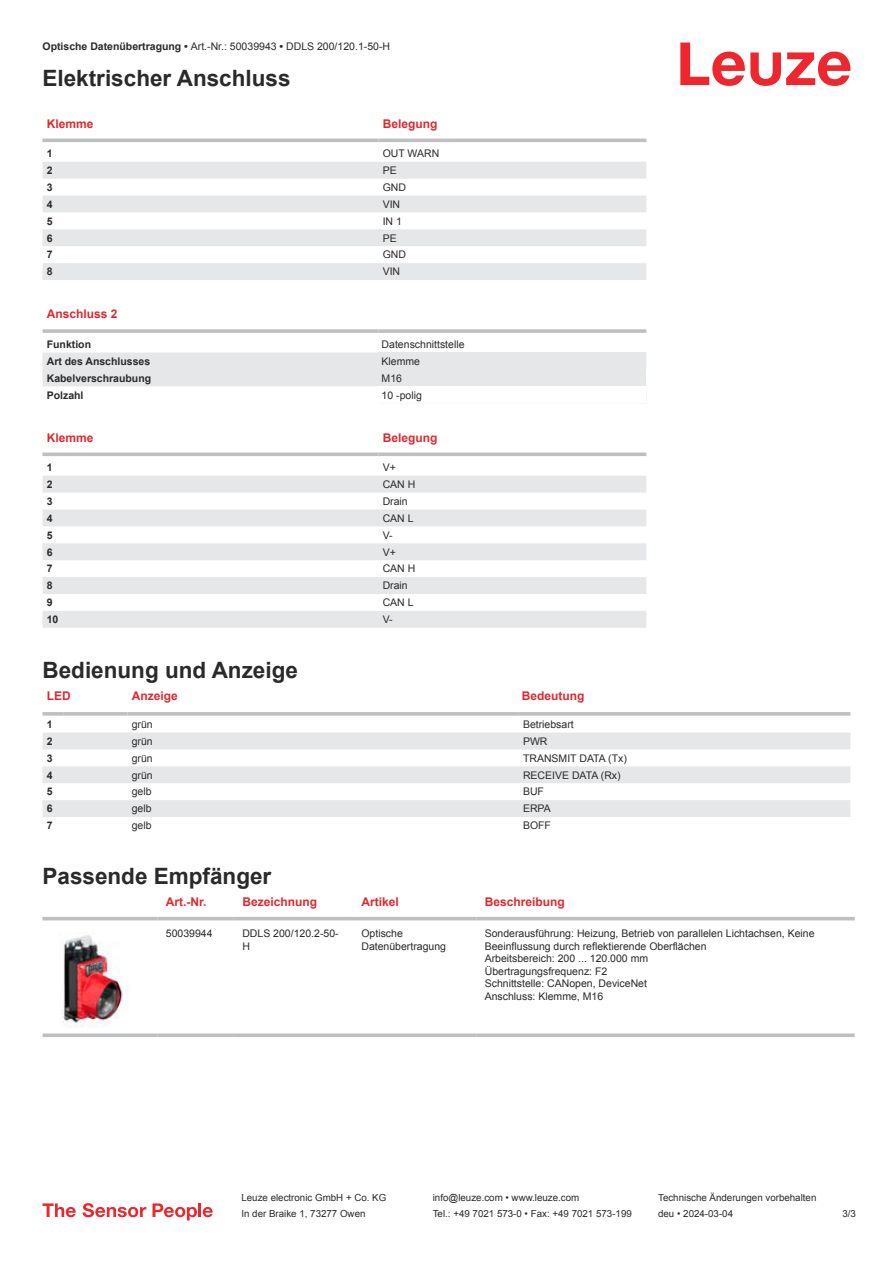
<style>
.page{position:relative;width:893px;height:1263px;background:#fff}
.page>*{position:absolute;margin:0;border:0;box-sizing:border-box;transform-origin:0 0}
.t1{font:700 22.5px "Arial";color:#2b292a}
.t2{font:700 12px "Arial";color:#db2a30}
.t3{font:10.5px/12.6px "Arial";color:#2b292a}
.t4{font:700 10.5px "Arial";color:#2b292a}
.t5{font:9.75px "Arial";color:#2b292a}
.s1{font-weight:700}
</style>
<div class="page">
<svg style="left:680px;top:43px;width:170px;height:43px"></svg>
<svg style="left:43px;top:138px;width:603px;height:1px"></svg>
<svg style="left:43px;top:162px;width:603px;height:118px;fill:#e6e7e9"></svg>
<hr style="left:43px;top:139px;width:335px;height:3px;background:#bdbfc1">
<hr style="left:378px;top:139px;width:268px;height:3px;background:#bdbfc1">
<div style="left:43px;top:352px;width:335px;height:34px;background:#e6e7e9"></div>
<svg style="left:43px;top:329px;width:335px;height:4px"></svg>
<svg style="left:378px;top:329px;width:268px;height:4px"></svg>
<div style="left:378px;top:352px;width:268px;height:17px;background:#e6e7e9"></div>
<div style="left:378px;top:369px;width:268px;height:17px;background:#e6e7e9"></div>
<svg style="left:43px;top:476px;width:603px;height:152px;fill:#e6e7e9"></svg>
<svg style="left:43px;top:452px;width:335px;height:4px"></svg>
<svg style="left:378px;top:452px;width:268px;height:4px"></svg>
<svg style="left:43px;top:732px;width:807px;height:85px;fill:#e6e7e9"></svg>
<svg style="left:43px;top:712px;width:21px;height:4px"></svg>
<svg style="left:64px;top:712px;width:64px;height:4px"></svg>
<svg style="left:128px;top:712px;width:391px;height:4px;background:#c3c5c7"></svg>
<svg style="left:519px;top:712px;width:331px;height:4px"></svg>
<svg style="left:43px;top:920px;width:812px;height:1px"></svg>
<hr style="left:43px;top:917px;width:114px;height:3px;background:#bdbfc1">
<hr style="left:157px;top:917px;width:77px;height:3px;background:#bdbfc1">
<hr style="left:234px;top:917px;width:119px;height:3px;background:#bdbfc1">
<hr style="left:353px;top:917px;width:123px;height:3px;background:#bdbfc1">
<hr style="left:476px;top:917px;width:379px;height:3px;background:#bdbfc1">
<svg style="left:43px;top:1033px;width:114px;height:4px"></svg>
<svg style="left:157px;top:1033px;width:77px;height:4px"></svg>
<svg style="left:234px;top:1033px;width:119px;height:4px"></svg>
<svg style="left:353px;top:1033px;width:123px;height:4px"></svg>
<svg style="left:476px;top:1033px;width:379px;height:4px;background:#c5c6c8"></svg>
<img style="left:62px;top:935px;width:66px;height:93px">
<svg style="left:43px;top:1203px;width:33px;height:14px"></svg>
<svg style="left:83px;top:1203px;width:63px;height:14px"></svg>
<svg style="left:153px;top:1203px;width:44px;height:17px"></svg>
<hr style="left:198px;top:1203px;width:3px;height:14px;background:#ed272d">
<svg style="left:203px;top:1207px;width:10px;height:10px"></svg>
<p class="t3" style="left:43px;top:41px;width:349px"><span class="s1">Optische Datenübertragung •</span> Art.-Nr.: 50039943 <span class="s1">•</span> DDLS 200/120.1-50-H</p>
<h1 class="t1" style="left:43px;top:70px;width:250px">Elektrischer Anschluss</h1>
<p class="t2" style="left:47px;top:119px;width:48px">Klemme</p>
<p class="t2" style="left:383px;top:119px;width:56px">Belegung</p>
<p class="t4" style="left:47px;top:149px;width:7px">1</p>
<p class="t3" style="left:383px;top:148px;width:58px">OUT WARN</p>
<p class="t4" style="left:47px;top:166px;width:7px">2</p>
<p class="t3" style="left:383px;top:165px;width:16px">PE</p>
<p class="t4" style="left:47px;top:183px;width:7px">3</p>
<p class="t3" style="left:383px;top:182px;width:25px">GND</p>
<p class="t4" style="left:47px;top:200px;width:7px">4</p>
<p class="t3" style="left:383px;top:199px;width:19px">VIN</p>
<p class="t4" style="left:47px;top:217px;width:7px">5</p>
<p class="t3" style="left:383px;top:216px;width:21px">IN 1</p>
<p class="t4" style="left:47px;top:234px;width:7px">6</p>
<p class="t3" style="left:383px;top:232px;width:16px">PE</p>
<p class="t4" style="left:47px;top:251px;width:7px">7</p>
<p class="t3" style="left:383px;top:249px;width:25px">GND</p>
<p class="t4" style="left:47px;top:268px;width:7px">8</p>
<p class="t3" style="left:383px;top:266px;width:19px">VIN</p>
<p class="t2" style="left:47px;top:310px;width:72px">Anschluss 2</p>
<p class="t4" style="left:47px;top:340px;width:46px">Funktion</p>
<p class="t3" style="left:382px;top:339px;width:84px">Datenschnittstelle</p>
<p class="t4" style="left:47px;top:357px;width:105px">Art des Anschlusses</p>
<p class="t3" style="left:382px;top:356px;width:40px">Klemme</p>
<p class="t4" style="left:47px;top:374px;width:106px">Kabelverschraubung</p>
<p class="t3" style="left:382px;top:373px;width:22px">M16</p>
<p class="t4" style="left:47px;top:391px;width:38px">Polzahl</p>
<p class="t3" style="left:382px;top:389px;width:42px">10 -polig</p>
<p class="t2" style="left:47px;top:433px;width:48px">Klemme</p>
<p class="t2" style="left:383px;top:433px;width:56px">Belegung</p>
<p class="t4" style="left:47px;top:463px;width:7px">1</p>
<p class="t3" style="left:383px;top:462px;width:15px">V+</p>
<p class="t4" style="left:47px;top:480px;width:7px">2</p>
<p class="t3" style="left:383px;top:479px;width:34px">CAN H</p>
<p class="t4" style="left:47px;top:497px;width:7px">3</p>
<p class="t3" style="left:383px;top:496px;width:27px">Drain</p>
<p class="t4" style="left:47px;top:514px;width:7px">4</p>
<p class="t3" style="left:383px;top:513px;width:32px">CAN L</p>
<p class="t4" style="left:47px;top:531px;width:7px">5</p>
<p class="t3" style="left:383px;top:530px;width:11px">V-</p>
<p class="t4" style="left:47px;top:548px;width:7px">6</p>
<p class="t3" style="left:383px;top:546px;width:15px">V+</p>
<p class="t4" style="left:47px;top:565px;width:7px">7</p>
<p class="t3" style="left:383px;top:563px;width:34px">CAN H</p>
<p class="t4" style="left:47px;top:582px;width:7px">8</p>
<p class="t3" style="left:383px;top:580px;width:27px">Drain</p>
<p class="t4" style="left:47px;top:598px;width:7px">9</p>
<p class="t3" style="left:383px;top:597px;width:32px">CAN L</p>
<p class="t4" style="left:47px;top:615px;width:13px">10</p>
<p class="t3" style="left:383px;top:614px;width:11px">V-</p>
<h1 class="t1" style="left:43px;top:662px;width:257px">Bedienung und Anzeige</h1>
<p class="t2" style="left:47px;top:691px;width:25px">LED</p>
<p class="t2" style="left:132px;top:691px;width:48px">Anzeige</p>
<p class="t2" style="left:522px;top:691px;width:64px">Bedeutung</p>
<p class="t4" style="left:47px;top:720px;width:7px">1</p>
<p class="t3" style="left:132px;top:719px;width:23px">grün</p>
<p class="t3" style="left:523px;top:719px;width:52px">Betriebsart</p>
<p class="t4" style="left:47px;top:737px;width:7px">2</p>
<p class="t3" style="left:132px;top:736px;width:23px">grün</p>
<p class="t3" style="left:523px;top:736px;width:26px">PWR</p>
<p class="t4" style="left:47px;top:754px;width:7px">3</p>
<p class="t3" style="left:132px;top:753px;width:23px">grün</p>
<p class="t3" style="left:523px;top:753px;width:105px">TRANSMIT DATA (Tx)</p>
<p class="t4" style="left:47px;top:771px;width:7px">4</p>
<p class="t3" style="left:132px;top:769px;width:23px">grün</p>
<p class="t3" style="left:523px;top:769px;width:99px">RECEIVE DATA (Rx)</p>
<p class="t4" style="left:47px;top:788px;width:7px">5</p>
<p class="t3" style="left:132px;top:786px;width:21px">gelb</p>
<p class="t3" style="left:523px;top:786px;width:22px">BUF</p>
<p class="t4" style="left:47px;top:805px;width:7px">6</p>
<p class="t3" style="left:132px;top:803px;width:21px">gelb</p>
<p class="t3" style="left:523px;top:803px;width:29px">ERPA</p>
<p class="t4" style="left:47px;top:821px;width:7px">7</p>
<p class="t3" style="left:132px;top:820px;width:21px">gelb</p>
<p class="t3" style="left:523px;top:820px;width:30px">BOFF</p>
<h1 class="t1" style="left:43px;top:868px;width:230px">Passende Empfänger</h1>
<p class="t2" style="left:166px;top:897px;width:42px">Art.-Nr.</p>
<p class="t2" style="left:242px;top:897px;width:76px">Bezeichnung</p>
<p class="t2" style="left:361px;top:897px;width:39px">Artikel</p>
<p class="t2" style="left:485px;top:897px;width:82px">Beschreibung</p>
<p class="t3" style="left:166px;top:928px;width:48px">50039944</p>
<p class="t3" style="left:242px;top:928px;width:98px">DDLS 200/120.2-50-<br>H</p>
<p class="t3" style="left:361px;top:928px;width:86px">Optische<br>Datenübertragung</p>
<p class="t3" style="left:485px;top:928px;width:331px">Sonderausführung: Heizung, Betrieb von parallelen Lichtachsen, Keine Beeinflussung durch reflektierende Oberflächen<br>Arbeitsbereich: 200 ... 120.000 mm<br>Übertragungsfrequenz: F2<br>Schnittstelle: CANopen, DeviceNet<br>Anschluss: Klemme, M16</p>
<p class="t5" style="left:241px;top:1194px;width:146px">Leuze electronic GmbH + Co. KG</p>
<p class="t5" style="left:433px;top:1194px;width:148px">info@leuze.com • www.leuze.com</p>
<p class="t5" style="left:658px;top:1194px;width:160px">Technische Änderungen vorbehalten</p>
<p class="t5" style="left:241px;top:1210px;width:126px">In der Braike 1, 73277 Owen</p>
<p class="t5" style="left:433px;top:1210px;width:201px">Tel.: +49 7021 573-0 • Fax: +49 7021 573-199</p>
<p class="t5" style="left:658px;top:1210px;width:76px">deu • 2024-03-04</p>
<p class="t5" style="left:842px;top:1210px;width:15px">3 /3</p>
</div>
